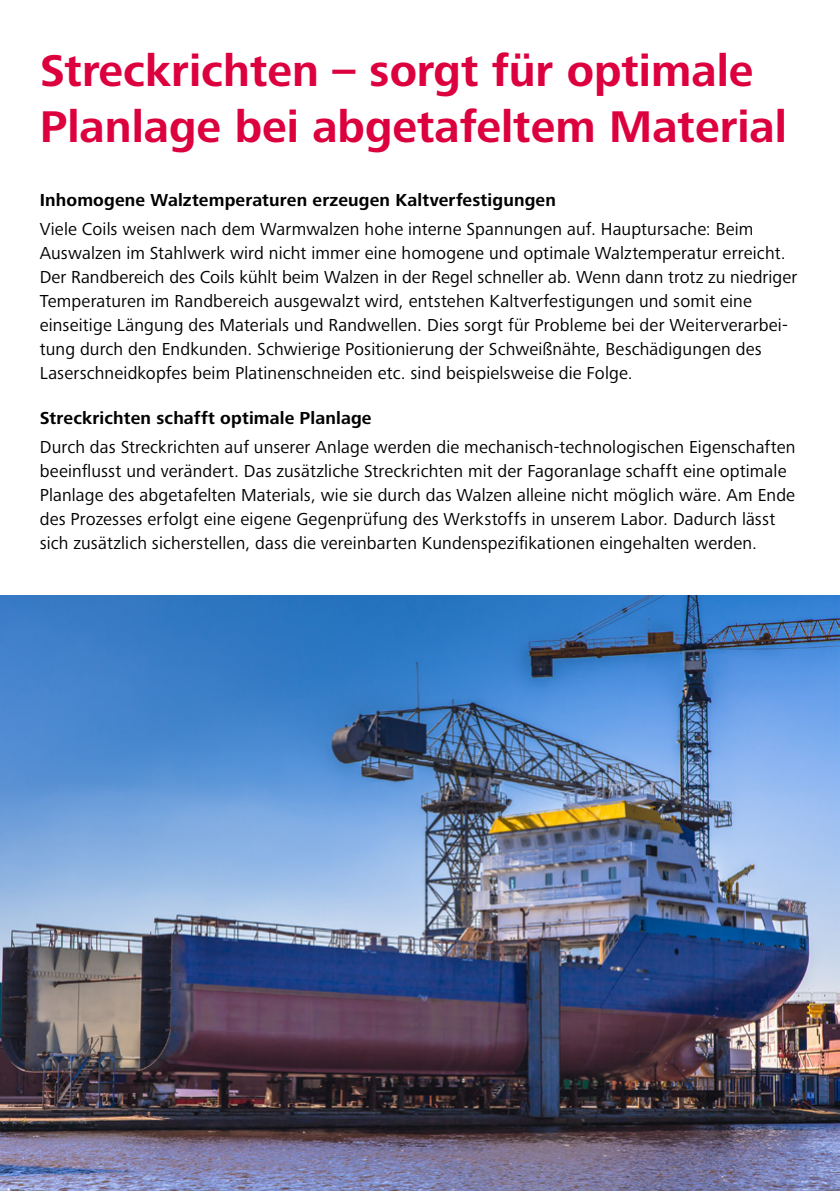
<style>
.page{position:relative;width:840px;height:1191px;background:#fff}
.page>*{position:absolute;margin:0;border:0;box-sizing:border-box;transform-origin:0 0}
.t1{font:700 46px/56px "Frutiger Next Pro";color:#dc003e}
.t2{font:18px/24px "Frutiger Next Pro";letter-spacing:.005em;color:#000}
.t3{font:700 18px "Frutiger Next Pro";letter-spacing:.01em;color:#000}
</style>
<div class="page">
<img style="left:0;top:595px;width:839px;height:596px">
<h1 class="t1" style="left:40px;top:42px;width:748px">Streckrichten – sorgt für optimale<br>Planlage bei abgetafeltem Material</h1>
<p class="t3" style="left:40px;top:189px;width:517px">Inhomogene Walztemperaturen erzeugen Kaltverfestigungen</p>
<p class="t2" style="left:40px;top:217px;width:758px">Viele Coils weisen nach dem Warmwalzen hohe interne Spannungen auf. Hauptursache: Beim Auswalzen im Stahlwerk wird nicht immer eine homogene und optimale Walztemperatur erreicht.<br>Der Randbereich des Coils kühlt beim Walzen in der Regel schneller ab. Wenn dann trotz zu niedriger Temperaturen im Randbereich ausgewalzt wird, entstehen Kaltverfestigungen und somit eine einseitige Längung des Materials und Randwellen. Dies sorgt für Probleme bei der Weiterverarbei&shy;tung durch den Endkunden. Schwierige Positionierung der Schweißnähte, Beschädigungen des Laserschneidkopfes beim Platinenschneiden etc. sind beispielsweise die Folge.</p>
<p class="t3" style="left:40px;top:407px;width:333px">Streckrichten schafft optimale Planlage</p>
<p class="t2" style="left:40px;top:435px;width:757px">Durch das Streckrichten auf unserer Anlage werden die mechanisch-technologischen Eigenschaften beeinflusst und verändert. Das zusätzliche Streckrichten mit der Fagoranlage schafft eine optimale Planlage des abgetafelten Materials, wie sie durch das Walzen alleine nicht möglich wäre. Am Ende des Prozesses erfolgt eine eigene Gegenprüfung des Werkstoffs in unserem Labor. Dadurch lässt sich zusätzlich sicherstellen, dass die vereinbarten Kundenspezifikationen eingehalten werden.</p>
</div>
